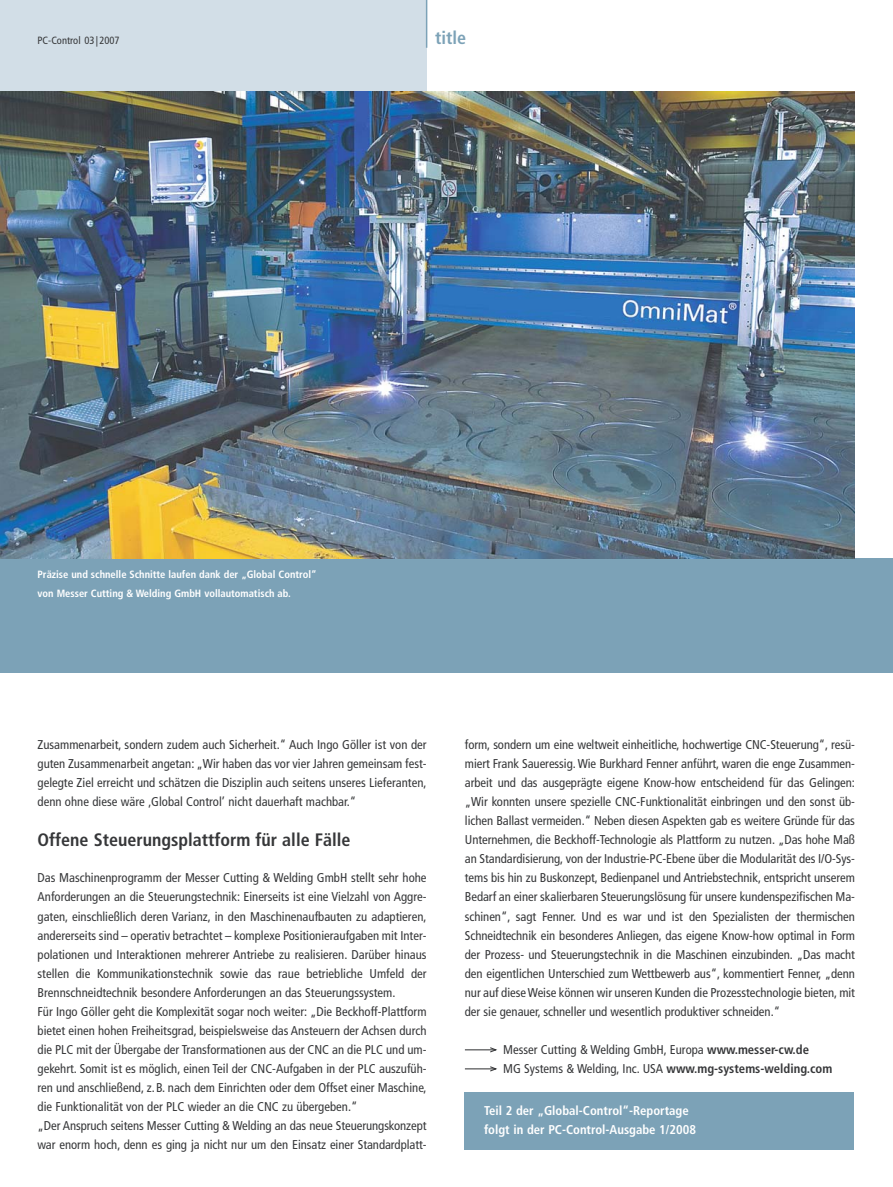
<style>
.page{position:relative;width:893px;height:1187px;background:#fff}
.page>*{position:absolute;margin:0;border:0;box-sizing:border-box;transform-origin:0 0}
.t1{font:700 condensed 18px "Frutiger";color:#363739}
.t2{font:700 condensed 18px "Frutiger";color:#7ca2b7}
.t3{font:condensed 12.75px/19px "Frutiger";color:#363739;text-align:justify}
.t4{font:700 condensed 12.75px/19px "Frutiger";color:#fff}
.t5{font:700 condensed 10.5px/19px "Frutiger";color:#fff}
.t6{font:condensed 10.5px "Frutiger";color:#363739}
.s1{font-weight:700}
</style>
<div class="page">
<img style="left:0;top:0;width:893px;height:1150px">
<p class="t6" style="left:38px;top:36px;width:84px">PC-Control 03 | 2007</p>
<h1 class="t2" style="left:435px;top:30px;width:33px">title</h1>
<p class="t5" style="left:38px;top:565px;width:281px">Präzise und schnelle Schnitte laufen dank der „Global Control“ von Messer Cutting &amp; Welding GmbH vollautomatisch ab.</p>
<p class="t3" style="left:38px;top:736px;width:391px">Zusammenarbeit, sondern zudem auch Sicherheit.“ Auch Ingo Göller ist von der guten Zusammenarbeit angetan: „Wir haben das vor vier Jahren gemeinsam fest&shy;gelegte Ziel erreicht und schätzen die Disziplin auch seitens unseres Lieferanten, denn ohne diese wäre ‚Global Control’ nicht dauerhaft machbar.“</p>
<h1 class="t1" style="left:38px;top:832px;width:314px">Offene Steuerungsplattform für alle Fälle</h1>
<p class="t3" style="left:38px;top:869px;width:391px;text-align:left">Das Maschinenprogramm der Messer Cutting &amp; Welding GmbH stellt sehr hohe Anforderungen an die Steuerungstechnik: Einerseits ist eine Vielzahl von Aggre&shy;gaten, einschließlich deren Varianz, in den Maschinenaufbauten zu adaptieren, andererseits sind – operativ betrachtet – komplexe Positionieraufgaben mit Inter&shy;polationen und Interaktionen mehrerer Antriebe zu realisieren. Darüber hinaus stellen die Kommunikationstechnik sowie das raue betriebliche Umfeld der Brennschneidtechnik besondere Anforderungen an das Steuerungssystem.<br>Für Ingo Göller geht die Komplexität sogar noch weiter: „Die Beckhoff-Plattform bietet einen hohen Freiheitsgrad, beispielsweise das Ansteuern der Achsen durch die PLC mit der Übergabe der Transformationen aus der CNC an die PLC und um&shy;gekehrt. Somit ist es möglich, einen Teil der CNC-Aufgaben in der PLC auszufüh&shy;ren und anschließend, z. B. nach dem Einrichten oder dem Offset einer Maschine, die Funktionalität von der PLC wieder an die CNC zu übergeben.“<br>„Der Anspruch seitens Messer Cutting &amp; Welding an das neue Steuerungskonzept war enorm hoch, denn es ging ja nicht nur um den Einsatz einer Standardplatt-</p>
<p class="t3" style="left:465px;top:736px;width:392px">form, sondern um eine weltweit einheitliche, hochwertige CNC-Steuerung“, resü&shy;miert Frank Saueressig. Wie Burkhard Fenner anführt, waren die enge Zusammen&shy;arbeit und das ausgeprägte eigene Know-how entscheidend für das Gelingen: „Wir konnten unsere spezielle CNC-Funktionalität einbringen und den sonst üb&shy;lichen Ballast vermeiden.“ Neben diesen Aspekten gab es weitere Gründe für das Unternehmen, die Beckhoff-Technologie als Plattform zu nutzen. „Das hohe Maß an Standardisierung, von der Industrie-PC-Ebene über die Modularität des I/O-Sys&shy;tems bis hin zu Buskonzept, Bedienpanel und Antriebstechnik, entspricht unserem Bedarf an einer skalierbaren Steuerungslösung für unsere kundenspezifischen Ma&shy;schinen“, sagt Fenner. Und es war und ist den Spezialisten der thermischen Schneidtechnik ein besonderes Anliegen, das eigene Know-how optimal in Form der Prozess- und Steuerungstechnik in die Maschinen einzubinden. „Das macht den eigentlichen Unterschied zum Wettbewerb aus“, kommentiert Fenner, „denn nur auf diese Weise können wir unseren Kunden die Prozesstechnologie bieten, mit der sie genauer, schneller und wesentlich produktiver schneiden.“</p>
<p class="t3" style="left:503px;top:1041px;width:331px">Messer Cutting &amp; Welding GmbH, Europa <span class="s1">www.messer-cw.de<br></span>MG Systems &amp; Welding, Inc. USA <span class="s1">www.mg-systems-welding.com</span></p>
<p class="t4" style="left:484px;top:1101px;width:213px">Teil 2 der „Global-Control“-Reportage folgt in der PC-Control-Ausgabe 1/2008</p>
</div>
